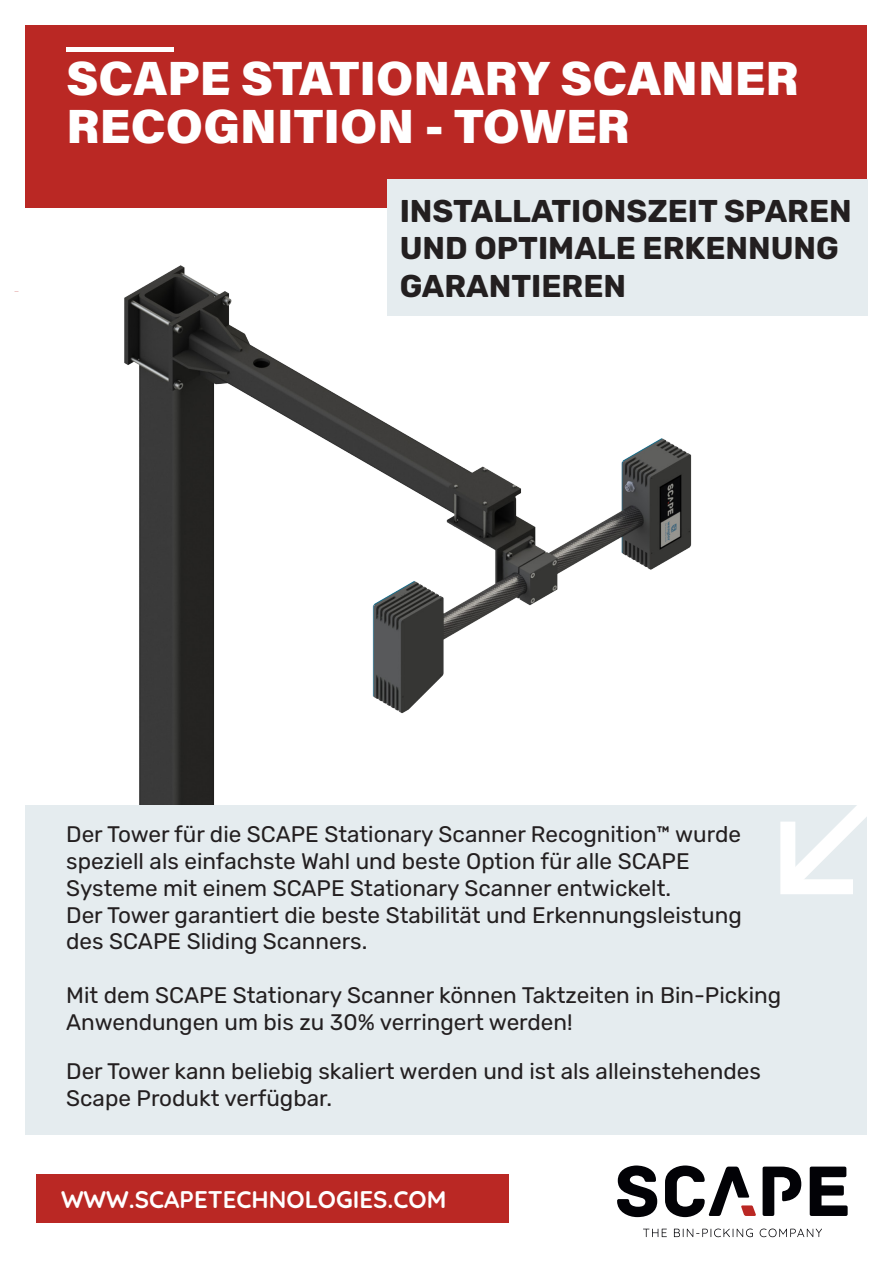
<style>
.page{position:relative;width:893px;height:1263px;background:#fff}
.page>*{position:absolute;margin:0;border:0;box-sizing:border-box;transform-origin:0 0}
.Pa0{font:900 48px/48px "Acumin Pro";color:#fff}
.t1{font:700 31.5px/37.8px "Rubik";color:#231f20}
.Pa0-2{font:700 24px "Quicksand";color:#fff}
.Pa0-3{font:22.5px/26.7px "Rubik";color:#231f20}
.Default{font:22.5px/27px "Rubik";color:#231f20}
</style>
<div class="page">
<div style="left:26px;top:26px;width:841px;height:182px;background:#ba2824"></div>
<img style="left:14px;top:119px;width:729px;height:696px">
<div style="left:26px;top:805px;width:841px;height:329px;background:#e5ecef"></div>
<hr style="left:67px;top:47px;width:107px;height:4px;background:#fff">
<svg style="left:617px;top:1165px;width:40px;height:52px"></svg>
<svg style="left:810px;top:1166px;width:38px;height:50px"></svg>
<svg style="left:763px;top:1166px;width:38px;height:50px"></svg>
<svg style="left:665px;top:1165px;width:91px;height:52px"></svg>
<svg style="left:643px;top:1229px;width:24px;height:8px"></svg>
<svg style="left:674px;top:1228px;width:79px;height:9px"></svg>
<svg style="left:760px;top:1228px;width:62px;height:9px"></svg>
<div style="left:387px;top:179px;width:480px;height:136px;background:#e5ecef"></div>
<svg style="left:780px;top:805px;width:87px;height:89px"></svg>
<div style="left:36px;top:1174px;width:472px;height:48px;background:#ba2824"></div>
<p class="Pa0" style="left:67px;top:52px;width:734px">SCAPE STATIONARY SCANNER<br>RECOGNITION - TOWER</p>
<p class="t1" style="left:400px;top:193px;width:454px">INSTALLATIONSZEIT SPAREN<br>UND OPTIMALE ERKENNUNG<br>GARANTIEREN</p>
<p class="Pa0-3" style="left:66px;top:822px;width:677px">Der Tower für die SCAPE Stationary Scanner Recognition™ wurde speziell als einfachste Wahl und beste Option für alle SCAPE Systeme mit einem SCAPE Stationary Scanner entwickelt.<br>Der Tower garantiert die beste Stabilität und Erkennungsleistung des SCAPE Sliding Scanners.</p>
<p class="Pa0-3" style="left:66px;top:982px;width:717px">Mit dem SCAPE Stationary Scanner können Taktzeiten in Bin-Picking<br>Anwendungen um bis zu 30% verringert werden!</p>
<p class="Default" style="left:66px;top:1058px;width:696px">Der Tower kann beliebig skaliert werden und ist als alleinstehendes<br>Scape Produkt verfügbar.</p>
<p class="Pa0-2" style="left:61px;top:1180px;width:387px">WWW.SCAPETECHNOLOGIES.COM</p>
</div>
